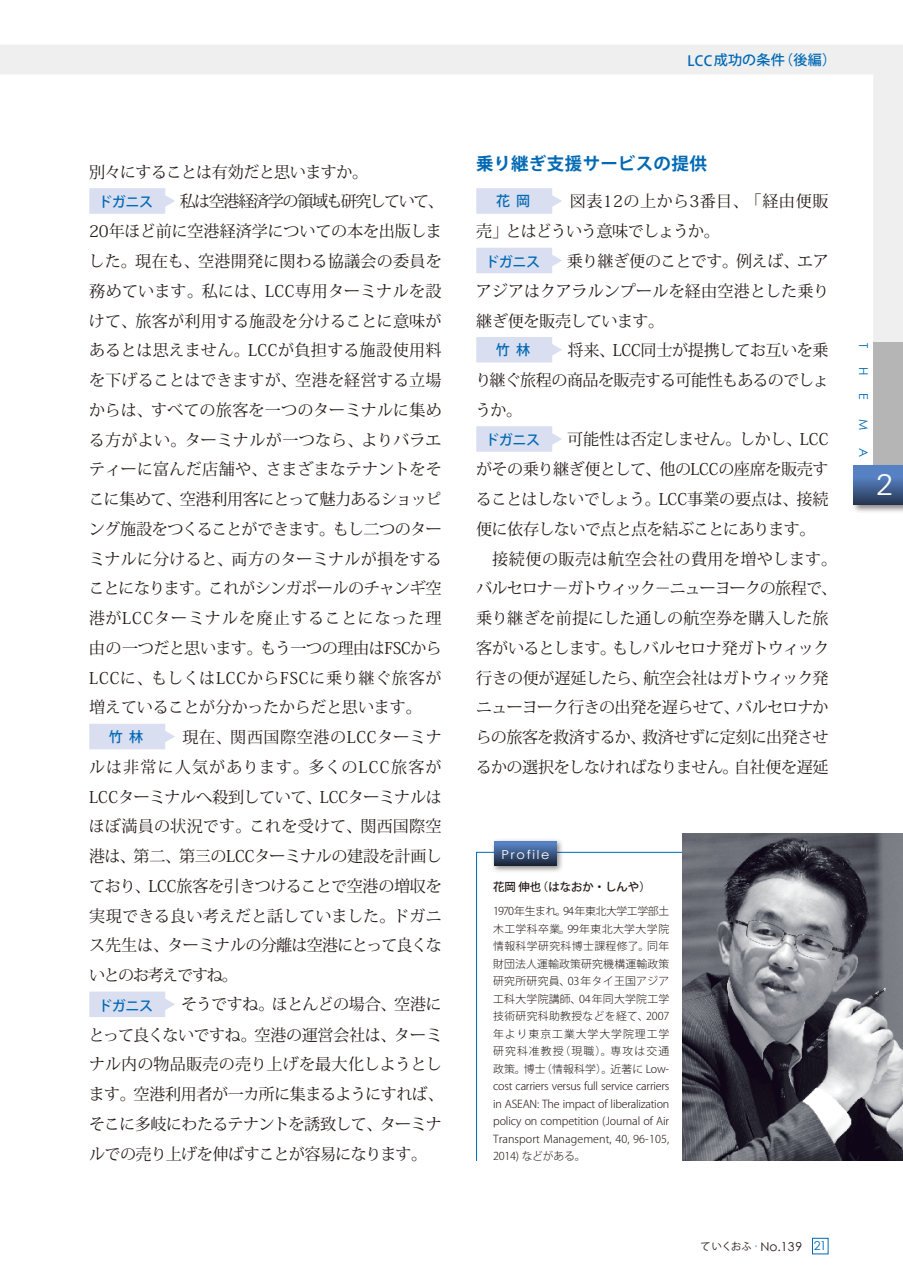
<style>
.page{position:relative;width:903px;height:1275px;background:#fff}
.page>*{position:absolute;margin:0;border:0;box-sizing:border-box;transform-origin:0 0}
.t1{font:300 29.75px "Univers";color:#fff;scale:1.05 1}
.t2{font:700 17.5px "Koz Go Pro";letter-spacing:.02em;color:#0069b4}
.t3{font:16.1px/29.8px "Koz Min Pro";letter-spacing:-.025em;color:#231916;text-align:justify}
.t4{font:16.1px/29.8px "Koz Min Pro";letter-spacing:-.005em;color:#231916}
.t5{font:16.1px "Koz Min Pro";letter-spacing:-.045em;color:#231916}
.t6{font:16.1px/30.3px "Koz Min Pro";letter-spacing:.01em;color:#231916}
.t7{font:16.1px "Koz Min Pro";letter-spacing:-.07em;color:#231916}
.t8{font:16.1px "Koz Min Pro";color:#231916}
.t9{font:16.1px "Koz Min Pro";letter-spacing:.025em;color:#231916}
.t10{font:500 14px "Koz Go Pro";letter-spacing:-.02em;color:#0069b4}
.t11{font:500 14px "Koz Go Pro";letter-spacing:.02em;color:#0069b4}
.t12{font:12.25px "Century Gothic";color:#231916}
.t13{font:12.25px "Century Gothic";letter-spacing:.13em;color:#fff;scale:1.06 1}
.t14{font:12.25px "Century Gothic";color:#0069b4}
.t15{font:500 11.38px "Koz Go Pro";color:#231916}
.t16{font:300 10.85px/17.5px "Koz Go Pro";letter-spacing:.005em;color:#231916;text-align:justify}
.s1{font-family:"Koz Go Pro";font-size:10.15px}
.s2{color:#0069b4}
</style>
<div class="page">
<hr style="left:0;top:0;width:1px;height:74px;background:#0069b4">
<svg style="left:0;top:45px;width:903px;height:297px"></svg>
<svg style="left:476px;top:852px;width:208px;height:309px"></svg>
<div style="left:873px;top:342px;width:30px;height:128px;background:#b5b5b6"></div>
<div style="left:851px;top:463px;width:52px;height:51px;background:#231916;opacity:.5"></div>
<svg style="left:853px;top:465px;width:50px;height:40px;background:#446598"></svg>
<svg style="left:89px;top:188px;width:86px;height:26px;background:#dde2f2"></svg>
<svg style="left:89px;top:724px;width:86px;height:25px;background:#dce1f2"></svg>
<svg style="left:89px;top:991px;width:86px;height:26px;background:#dde2f2"></svg>
<svg style="left:476px;top:188px;width:86px;height:26px;background:#dde2f2"></svg>
<svg style="left:476px;top:248px;width:86px;height:25px;background:#dce1f2"></svg>
<svg style="left:476px;top:337px;width:86px;height:25px;background:#dce1f2"></svg>
<svg style="left:476px;top:426px;width:86px;height:26px;background:#dde2f2"></svg>
<div style="left:491px;top:838px;width:73px;height:36px;background:#231916;opacity:.5"></div>
<svg style="left:494px;top:841px;width:63px;height:25px;background:#3a5782"></svg>
<div style="left:812px;top:1238px;width:16px;height:16px;background:#fff;border:1px solid #0069b4"></div>
<img style="left:682px;top:833px;width:221px;height:327px">
<p class="t11" style="left:687px;top:51px;width:150px">LCC成功の条件（後編）</p>
<p class="t3" style="left:89px;top:157px;width:281px">別々にすることは有効だと思いますか。</p>
<p class="t10" style="left:98px;top:193px;width:56px">ドガニス</p>
<p class="t4" style="left:89px;top:186px;width:357px;text-indent:91px">私は空港経済学の領域も研究していて、<br>20年ほど前に空港経済学についての本を出版しました。現在も、空港開発に関わる協議会の委員を務めています。私には、LCC専用ターミナルを設けて、旅客が利用する施設を分けることに意味があるとは思えません。LCCが負担する施設使用料を下げることはできますが、空港を経営する立場からは、すべての旅客を一つのターミナルに集める方がよい。ターミナルが一つなら、よりバラエティーに富んだ店舗や、さまざまなテナントをそこに集めて、空港利用客にとって魅力あるショッピング施設をつくることができます。もし二つのターミナルに分けると、両方のターミナルが損をすることになります。これがシンガポールのチャンギ空港がLCCターミナルを廃止することになった理由の一つだと思います。もう一つの理由はFSCから<br>LCCに、もしくはLCCからFSCに乗り継ぐ旅客が増えていることが分かったからだと思います。</p>
<p class="t10" style="left:109px;top:728px;width:36px">竹 林</p>
<p class="t3" style="left:89px;top:721px;width:354px;text-indent:93px">現在、関西国際空港のLCCターミナルは非常に人気があります。多くのLCC旅客がLCCターミナルへ殺到していて、LCCターミナルはほぼ満員の状況です。これを受けて、関西国際空港は、第二、第三のLCCターミナルの建設を計画しており、LCC旅客を引きつけることで空港の増収を実現できる良い考えだと話していました。ドガニス先生は、ターミナルの分離は空港にとって良くないとのお考えですね。</p>
<p class="t10" style="left:98px;top:996px;width:56px">ドガニス</p>
<p class="t3" style="left:89px;top:989px;width:357px;text-align:left;text-indent:92px">そうですね。ほとんどの場合、空港にとって良くないですね。空港の運営会社は、ターミナル内の物品販売の売り上げを最大化しようとします。空港利用者が一カ所に集まるようにすれば、そこに多岐にわたるテナントを誘致して、ターミナルでの売り上げを伸ばすことが容易になります。</p>
<p class="t2" style="left:476px;top:153px;width:232px">乗り継ぎ支援サービスの提供</p>
<p class="t10" style="left:496px;top:192px;width:35px">花 岡</p>
<p class="t6" style="left:476px;top:185px;width:354px;text-indent:94px">図表12の上から3番目、「経由便販売」とはどういう意味でしょうか。</p>
<p class="t10" style="left:485px;top:253px;width:56px">ドガニス</p>
<p class="t3" style="left:476px;top:245px;width:355px;text-indent:91px">乗り継ぎ便のことです。例えば、エアアジアはクアラルンプールを経由空港とした乗り継ぎ便を販売しています。</p>
<p class="t10" style="left:496px;top:341px;width:36px">竹 林</p>
<p class="t3" style="left:475px;top:334px;width:355px;text-indent:92px">将来、LCC同士が提携してお互いを乗り継ぐ旅程の商品を販売する可能性もあるのでしょうか。</p>
<p class="t10" style="left:485px;top:431px;width:56px">ドガニス</p>
<p class="t3" style="left:567px;top:424px;width:263px">可能性は否定しません。しかし、LCC</p>
<p class="t3" style="left:476px;top:454px;width:354px">がその乗り継ぎ便として、他のLCCの座席を販売す</p>
<p class="t3" style="left:476px;top:484px;width:354px">ることはしないでしょう。LCC事業の要点は、接続</p>
<p class="t5" style="left:476px;top:518px;width:341px">便に依存しないで点と点を結ぶことにあります。</p>
<p class="t9" style="left:492px;top:547px;width:346px">接続便の販売は航空会社の費用を増やします。</p>
<p class="t7" style="left:476px;top:577px;width:363px">バルセロナ－ガトウィック－ニューヨークの旅程で、</p>
<p class="t8" style="left:476px;top:607px;width:354px">乗り継ぎを前提にした通しの航空券を購入した旅</p>
<p class="t3" style="left:476px;top:633px;width:354px">客がいるとします。もしバルセロナ発ガトウィック</p>
<p class="t3" style="left:476px;top:662px;width:354px">行きの便が遅延したら、航空会社はガトウィック発</p>
<p class="t5" style="left:476px;top:696px;width:354px">ニューヨーク行きの出発を遅らせて、バルセロナか</p>
<p class="t3" style="left:476px;top:722px;width:354px">らの旅客を救済するか、救済せずに定刻に出発させ</p>
<p class="t3" style="left:476px;top:752px;width:354px">るかの選択をしなければなりません。自社便を遅延</p>
<p class="t13" style="left:502px;top:847px;width:47px">Profile</p>
<p class="t15" style="left:493px;top:880px;width:159px">花岡 伸也（はなおか・しんや）</p>
<p class="t16" style="left:493px;top:902px;width:178px">1970年生まれ。94年東北大学工学部土木工学科卒業。99年東北大学大学院情報科学研究科博士課程修了。同年財団法人運輸政策研究機構運輸政策研究所研究員、03年タイ王国アジア工科大学院講師、04年同大学院工学技術研究科助教授などを経て、2007年より東京工業大学大学院理工学研究科准教授（現職）。専攻は交通政策。博士（情報科学）。近著に Low&shy;cost carriers versus full service carriers in ASEAN: The impact of liberalization policy on competition (Journal of Air Transport Management, 40, 96-105, 2014) などがある。</p>
<p class="t14" style="left:871px;top:343px;width:7px;rotate:90deg">T</p>
<p class="t14" style="left:871px;top:367px;width:10px;rotate:90deg">H</p>
<p class="t14" style="left:871px;top:393px;width:8px;rotate:90deg">E</p>
<p class="t14" style="left:871px;top:418px;width:13px;rotate:90deg">M</p>
<p class="t14" style="left:871px;top:448px;width:11px;rotate:90deg">A</p>
<h1 class="t1" style="left:876px;top:467px;width:18px">2</h1>
<p class="t12" style="left:700px;top:1239px;width:128px"><span class="s1">ていくおふ</span> <sup>.</sup> No.139 <span class="s2">21</span></p>
</div>
